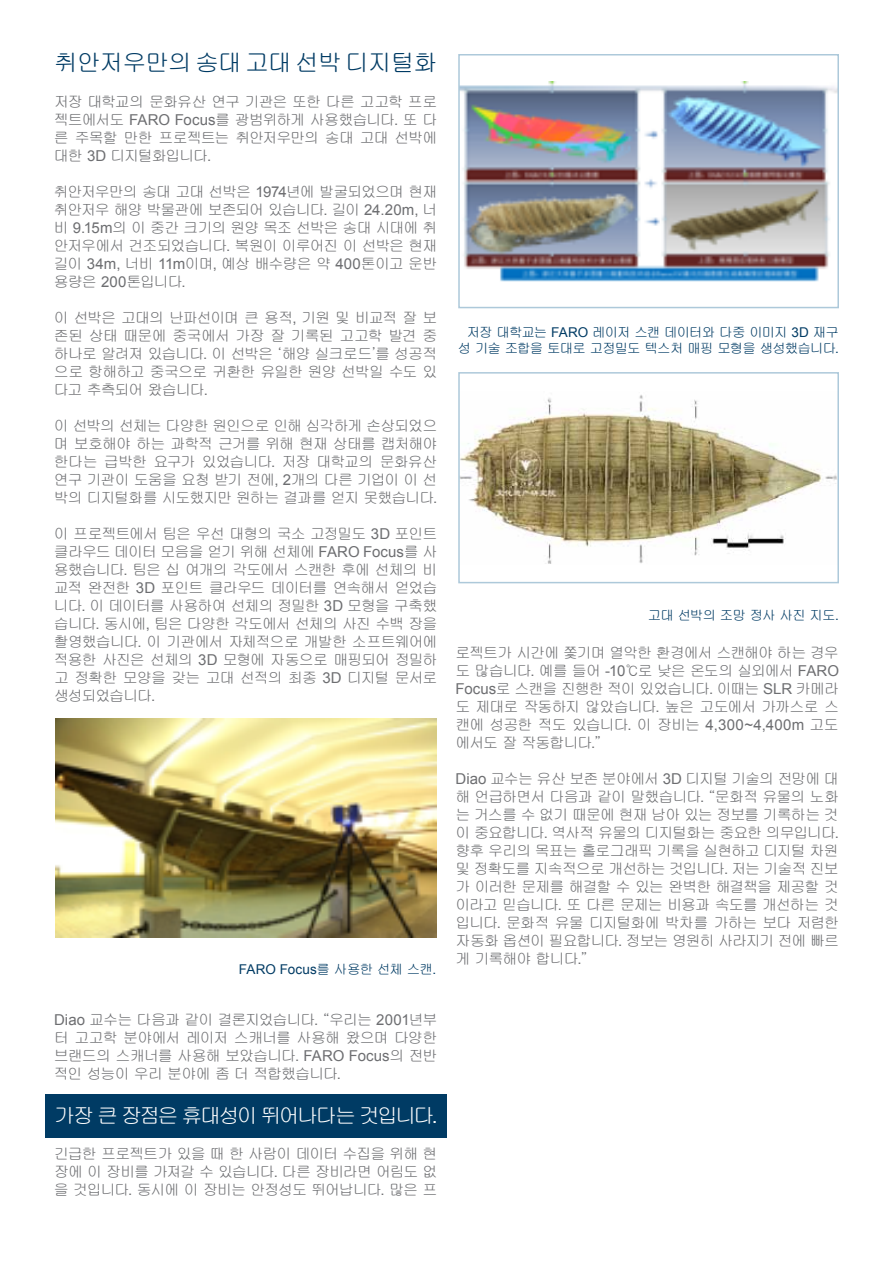
<style>
.page{position:relative;width:893px;height:1263px;background:#fff}
.page>*{position:absolute;margin:0;border:0;box-sizing:border-box;transform-origin:0 0}
.t1{font:24px "Gulim";letter-spacing:-.05em;color:#003b64}
.t2{font:21px "Gulim";letter-spacing:-.13em;color:#fff}
.t3{font:15px/18px "Gulim";letter-spacing:-.075em;color:#6d6e71;text-align:justify}
.t4{font:13.5px/16.2px "Gulim";letter-spacing:-.07em;color:#003b64;text-align:right}
.t5{font:13.5px "Arial";letter-spacing:.005em;color:#003b64}
.s1{font-family:"Arial"}
.s2{font-family:"Gulim"}
</style>
<div class="page">
<div style="left:45px;top:1094px;width:402px;height:43px;background:#003b64"></div>
<img style="left:55px;top:719px;width:381px;height:218px">
<img style="left:461px;top:81px;width:375px;height:201px">
<div style="left:458px;top:54px;width:381px;height:254px;border:2px solid #adc9da"></div>
<img style="left:461px;top:395px;width:375px;height:169px">
<div style="left:458px;top:372px;width:381px;height:211px;border:2px solid #adc9da"></div>
<h1 class="t1" style="left:54px;top:50px;width:385px">취안저우만의 송대 고대 선박 디지털화</h1>
<p class="t3" style="left:54px;top:93px;width:385px">저장 대학교의 문화유산 연구 기관은 또한 다른 고고학 프로 젝트에서도 <span class="s1">FARO Focus</span>를 광범위하게 사용했습니다<span class="s1">.</span> 또 다 른 주목할 만한 프로젝트는 취안저우만의 송대 고대 선박에 대한 <span class="s1">3D</span> 디지털화입니다<span class="s1">.</span></p>
<p class="t3" style="left:54px;top:183px;width:385px">취안저우만의 송대 고대 선박은 <span class="s1">1974</span>년에 발굴되었으며 현재 취안저우 해양 박물관에 보존되어 있습니다<span class="s1">.</span> 길이 <span class="s1">24.20m,</span> 너 비 <span class="s1">9.15m</span>의 이 중간 크기의 원양 목조 선박은 송대 시대에 취 안저우에서 건조되었습니다<span class="s1">.</span> 복원이 이루어진 이 선박은 현재 길이 <span class="s1">34m,</span> 너비 <span class="s1">11m</span>이며<span class="s1">,</span> 예상 배수량은 약 <span class="s1">400</span>톤이고 운반 용량은 <span class="s1">200</span>톤입니다<span class="s1">.</span></p>
<p class="t3" style="left:54px;top:309px;width:385px">이 선박은 고대의 난파선이며 큰 용적<span class="s1">,</span> 기원 및 비교적 잘 보 존된 상태 때문에 중국에서 가장 잘 기록된 고고학 발견 중 하나로 알려져 있습니다<span class="s1">.</span> 이 선박은 ‘해양 실크로드’를 성공적 으로 항해하고 중국으로 귀환한 유일한 원양 선박일 수도 있 다고 추측되어 왔습니다<span class="s1">.</span></p>
<p class="t3" style="left:54px;top:417px;width:385px">이 선박의 선체는 다양한 원인으로 인해 심각하게 손상되었으 며 보호해야 하는 과학적 근거를 위해 현재 상태를 캡처해야 한다는 급박한 요구가 있었습니다<span class="s1">.</span> 저장 대학교의 문화유산 연구 기관이 도움을 요청 받기 전에<span class="s1">, 2</span>개의 다른 기업이 이 선 박의 디지털화를 시도했지만 원하는 결과를 얻지 못했습니다<span class="s1">.</span></p>
<p class="t3" style="left:54px;top:525px;width:385px">이 프로젝트에서 팀은 우선 대형의 국소 고정밀도 <span class="s1">3D</span> 포인트 클라우드 데이터 모음을 얻기 위해 선체에 <span class="s1">FARO Focus</span>를 사 용했습니다<span class="s1">.</span> 팀은 십 여개의 각도에서 스캔한 후에 선체의 비 교적 완전한 <span class="s1">3D</span> 포인트 클라우드 데이터를 연속해서 얻었습 니다<span class="s1">.</span> 이 데이터를 사용하여 선체의 정밀한 <span class="s1">3D</span> 모형을 구축했 습니다<span class="s1">.</span> 동시에<span class="s1">,</span> 팀은 다양한 각도에서 선체의 사진 수백 장을 촬영했습니다<span class="s1">.</span> 이 기관에서 자체적으로 개발한 소프트웨어에 적용한 사진은 선체의 <span class="s1">3D</span> 모형에 자동으로 매핑되어 정밀하 고 정확한 모양을 갖는 고대 선적의 최종 <span class="s1">3D</span> 디지털 문서로 생성되었습니다<span class="s1">.</span></p>
<p class="t5" style="left:239px;top:960px;width:199px">FARO Focus<span class="s2">를 사용한 선체 스캔</span>.</p>
<p class="t3" style="left:54px;top:1011px;width:385px"><span class="s1">Diao</span> 교수는 다음과 같이 결론지었습니다<span class="s1">.</span> “우리는 <span class="s1">2001</span>년부 터 고고학 분야에서 레이저 스캐너를 사용해 왔으며 다양한 브랜드의 스캐너를 사용해 보았습니다<span class="s1">. FARO Focus</span>의 전반 적인 성능이 우리 분야에 좀 더 적합했습니다<span class="s1">.</span></p>
<h2 class="t2" style="left:54px;top:1104px;width:385px">가장 큰 장점은 휴대성이 뛰어나다는 것입니다<span class="s1">.</span></h2>
<p class="t3" style="left:54px;top:1144px;width:385px">긴급한 프로젝트가 있을 때 한 사람이 데이터 수집을 위해 현 장에 이 장비를 가져갈 수 있습니다<span class="s1">.</span> 다른 장비라면 어림도 없 을 것입니다<span class="s1">.</span> 동시에 이 장비는 안정성도 뛰어납니다<span class="s1">.</span> 많은 프</p>
<p class="t4" style="left:458px;top:324px;width:383px">저장 대학교는 <span class="s1">FARO</span> 레이저 스캔 데이터와 다중 이미지 <span class="s1">3D</span> 재구 성 기술 조합을 토대로 고정밀도 텍스처 매핑 모형을 생성했습니다<span class="s1">.</span></p>
<p class="t4" style="left:648px;top:607px;width:193px">고대 선박의 조망 정사 사진 지도<span class="s1">.</span></p>
<p class="t3" style="left:455px;top:643px;width:385px">로젝트가 시간에 쫓기며 열악한 환경에서 스캔해야 하는 경우 도 많습니다<span class="s1">.</span> 예를 들어 <span class="s1">-10</span>℃로 낮은 온도의 실외에서 <span class="s1">FARO Focus</span>로 스캔을 진행한 적이 있었습니다<span class="s1">.</span> 이때는 <span class="s1">SLR</span> 카메라 도 제대로 작동하지 않았습니다<span class="s1">.</span> 높은 고도에서 가까스로 스 캔에 성공한 적도 있습니다<span class="s1">.</span> 이 장비는 <span class="s1">4,300~4,400m</span> 고도 에서도 잘 작동합니다<span class="s1">.</span>”</p>
<p class="t3" style="left:455px;top:769px;width:385px"><span class="s1">Diao</span> 교수는 유산 보존 분야에서 <span class="s1">3D</span> 디지털 기술의 전망에 대 해 언급하면서 다음과 같이 말했습니다<span class="s1">.</span> “문화적 유물의 노화 는 거스를 수 없기 때문에 현재 남아 있는 정보를 기록하는 것 이 중요합니다<span class="s1">.</span> 역사적 유물의 디지털화는 중요한 의무입니다<span class="s1">. </span>향후 우리의 목표는 홀로그래픽 기록을 실현하고 디지털 차원 및 정확도를 지속적으로 개선하는 것입니다<span class="s1">.</span> 저는 기술적 진보 가 이러한 문제를 해결할 수 있는 완벽한 해결책을 제공할 것 이라고 믿습니다<span class="s1">.</span> 또 다른 문제는 비용과 속도를 개선하는 것 입니다<span class="s1">.</span> 문화적 유물 디지털화에 박차를 가하는 보다 저렴한 자동화 옵션이 필요합니다<span class="s1">.</span> 정보는 영원히 사라지기 전에 빠르 게 기록해야 합니다<span class="s1">.</span>”</p>
</div>
